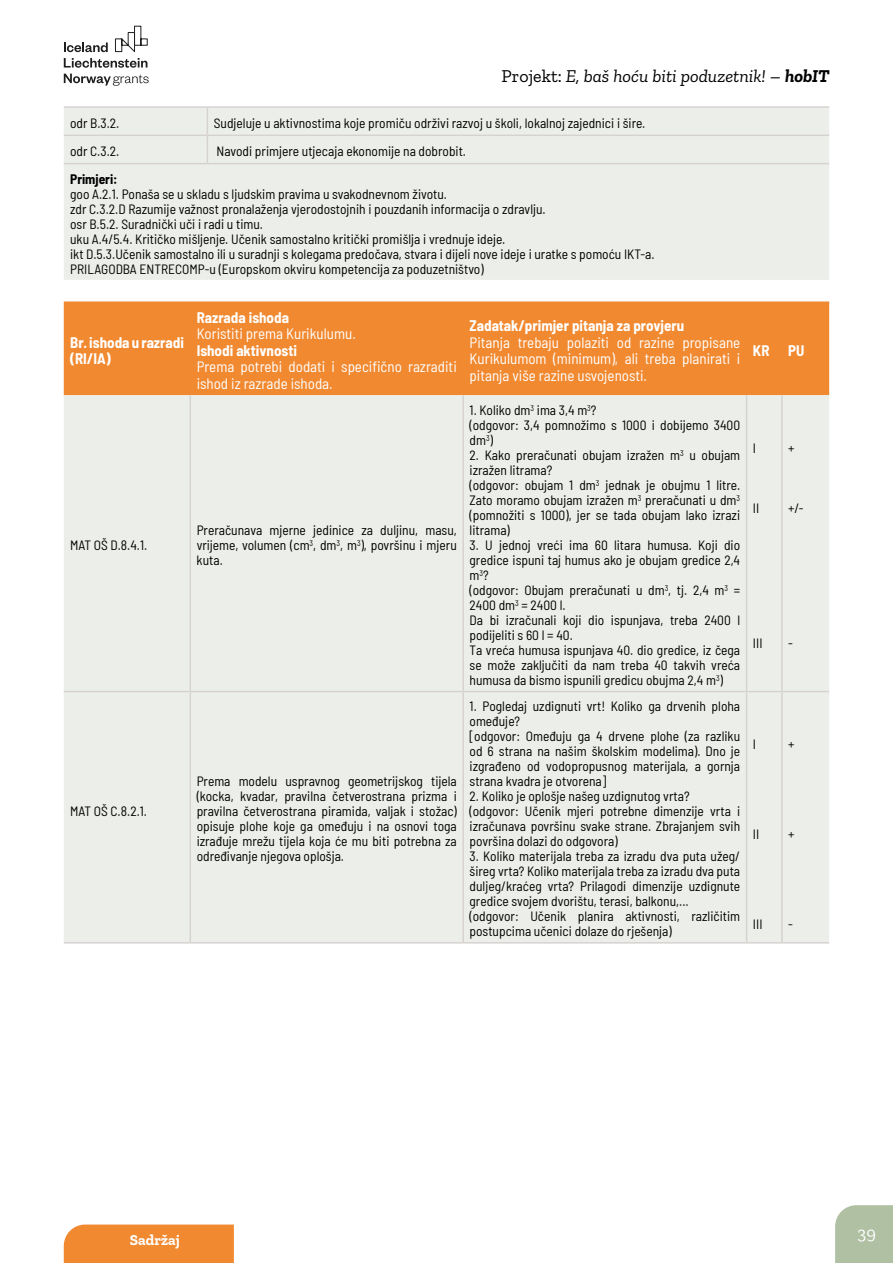
<style>
.page{position:relative;width:893px;height:1263px;background:#fff}
.page>*{position:absolute;margin:0;border:0;box-sizing:border-box;transform-origin:0 0}
.t1{font:italic 18px "Zilla Slab";color:#000}
.t2{font:18px "Zilla Slab";color:#fff}
.t3{font:semi-condensed 15px/16.5px "Barlow";color:#fff}
.t4{font:700 semi-condensed 15px/16.5px "Barlow";color:#fff}
.t5{font:700 15px "Zilla Slab";color:#fff}
.t6{font:semi-condensed 13.5px/15px "Barlow";color:#000}
.t7{font:700 semi-condensed 13.5px "Barlow";color:#000}
.s1{font-style:normal}
.s2{font-weight:700}
</style>
<div class="page">
<svg style="left:64px;top:25px;width:84px;height:43px"></svg>
<svg style="left:64px;top:74px;width:85px;height:12px"></svg>
<div style="left:835px;top:1205px;width:58px;height:58px;background:#b0c0a3"></div>
<div style="left:64px;top:1224px;width:170px;height:39px;background:#f18930"></div>
<div style="left:64px;top:108px;width:765px;height:172px;background:#ecefe9"></div>
<hr style="left:64px;top:106px;width:143px;height:2px;background:#d6d2d2">
<hr style="left:207px;top:106px;width:622px;height:2px;background:#d6d2d2">
<hr style="left:64px;top:135px;width:143px;height:1px;background:#d6d2d2">
<hr style="left:207px;top:135px;width:622px;height:1px;background:#d6d2d2">
<svg style="left:207px;top:108px;width:1px;height:55px"></svg>
<hr style="left:64px;top:163px;width:143px;height:1px;background:#d6d2d2">
<hr style="left:207px;top:163px;width:622px;height:1px;background:#d6d2d2">
<div style="left:64px;top:301px;width:765px;height:94px;background:#f18930"></div>
<div style="left:64px;top:395px;width:765px;height:547px;background:#ecefe9"></div>
<hr style="left:190px;top:395px;width:1px;height:296px;background:#d6d2d2">
<hr style="left:462px;top:395px;width:2px;height:296px;background:#d6d2d2">
<hr style="left:746px;top:395px;width:1px;height:296px;background:#d6d2d2">
<hr style="left:781px;top:395px;width:2px;height:296px;background:#d6d2d2">
<hr style="left:64px;top:691px;width:126px;height:1px;background:#d6d2d2">
<hr style="left:190px;top:691px;width:273px;height:1px;background:#d6d2d2">
<hr style="left:190px;top:692px;width:1px;height:250px;background:#d6d2d2">
<hr style="left:463px;top:691px;width:284px;height:1px;background:#d6d2d2">
<hr style="left:462px;top:692px;width:2px;height:250px;background:#d6d2d2">
<hr style="left:747px;top:691px;width:35px;height:1px;background:#d6d2d2">
<hr style="left:746px;top:692px;width:1px;height:250px;background:#d6d2d2">
<hr style="left:782px;top:691px;width:47px;height:1px;background:#d6d2d2">
<hr style="left:781px;top:692px;width:2px;height:250px;background:#d6d2d2">
<hr style="left:64px;top:942px;width:126px;height:1px;background:#d6d2d2">
<hr style="left:190px;top:942px;width:273px;height:1px;background:#d6d2d2">
<hr style="left:463px;top:942px;width:284px;height:1px;background:#d6d2d2">
<hr style="left:747px;top:942px;width:35px;height:1px;background:#d6d2d2">
<hr style="left:782px;top:942px;width:47px;height:1px;background:#d6d2d2">
<h1 class="t1" style="left:502px;top:66px;width:329px"><span class="s1">Projekt:</span> E, baš hoću biti poduzetnik! <span class="s1">–</span> <span class="s2">hobIT</span></h1>
<p class="t6" style="left:70px;top:115px;width:51px">odr B.3.2.</p>
<p class="t6" style="left:214px;top:115px;width:433px">Sudjeluje u aktivnostima koje promiču održivi razvoj u školi, lokalnoj zajednici i šire.</p>
<p class="t6" style="left:70px;top:143px;width:51px">odr C.3.2.</p>
<p class="t6" style="left:216px;top:143px;width:251px">Navodi primjere utjecaja ekonomije na dobrobit.</p>
<p class="t7" style="left:70px;top:169px;width:49px">Primjeri:</p>
<p class="t6" style="left:70px;top:185px;width:586px">goo A.2.1. Ponaša se u skladu s ljudskim pravima u svakodnevnom životu.<br>zdr C.3.2.D Razumije važnost pronalaženja vjerodostojnih i pouzdanih informacija o zdravlju.<br>osr B.5.2. Suradnički uči i radi u timu.<br>uku A.4/5.4. Kritičko mišljenje. Učenik samostalno kritički promišlja i vrednuje ideje.<br>ikt D.5.3.Učenik samostalno ili u suradnji s kolegama predočava, stvara i dijeli nove ideje i uratke s pomoću IKT-a.<br>PRILAGODBA ENTRECOMP-u (Europskom okviru kompetencija za poduzetništvo)</p>
<p class="t4" style="left:70px;top:333px;width:115px">Br. ishoda u razradi (RI/IA)</p>
<p class="t6" style="left:70px;top:537px;width:79px">MAT OŠ D.8.4.1.</p>
<p class="t6" style="left:70px;top:803px;width:78px">MAT OŠ C.8.2.1.</p>
<p class="t4" style="left:197px;top:308px;width:94px">Razrada ishoda</p>
<p class="t3" style="left:197px;top:325px;width:161px">Koristiti prema Kurikulumu.</p>
<p class="t4" style="left:197px;top:341px;width:102px">Ishodi aktivnosti</p>
<p class="t3" style="left:197px;top:358px;width:262px">Prema potrebi dodati i specifično razraditi ishod iz razrade ishoda.</p>
<p class="t6" style="left:197px;top:522px;width:262px;text-align:justify">Preračunava mjerne jedinice za duljinu, masu, vrijeme, volumen (cm<sup>3</sup>, dm<sup>3</sup>, m<sup>3</sup>), površinu i mjeru kuta.</p>
<p class="t6" style="left:197px;top:773px;width:262px;text-align:justify">Prema modelu uspravnog geometrijskog tijela (kocka, kvadar, pravilna četverostrana prizma i pravilna četverostrana piramida, valjak i stožac) opisuje plohe koje ga omeđuju i na osnovi toga izrađuje mrežu tijela koja će mu biti potrebna za određivanje njegova oplošja.</p>
<p class="t4" style="left:470px;top:316px;width:216px">Zadatak/primjer pitanja za provjeru</p>
<p class="t3" style="left:470px;top:333px;width:272px;text-align:justify">Pitanja trebaju polaziti od razine propisane Kurikulumom (minimum), ali treba planirati i pitanja više razine usvojenosti.</p>
<p class="t4" style="left:753px;top:341px;width:18px">KR</p>
<p class="t4" style="left:788px;top:341px;width:18px">PU</p>
<p class="t6" style="left:470px;top:402px;width:272px">1. Koliko dm<sup>3</sup> ima 3,4 m<sup>3</sup>?<br>(odgovor: 3,4 pomnožimo s 1000 i dobijemo 3400 dm<sup>3</sup>)</p>
<p class="t6" style="left:470px;top:447px;width:272px">2. Kako preračunati obujam izražen m<sup>3</sup> u obujam izražen litrama?<br>(odgovor: obujam 1 dm<sup>3</sup> jednak je obujmu 1 litre.<br>Zato moramo obujam izražen m<sup>3</sup> preračunati u dm<sup>3 </sup>(pomnožiti s 1000), jer se tada obujam lako izrazi litrama)</p>
<p class="t6" style="left:470px;top:537px;width:272px">3. U jednoj vreći ima 60 litara humusa. Koji dio gredice ispuni taj humus ako je obujam gredice 2,4 m<sup>3</sup>?<br>(odgovor: Obujam preračunati u dm<sup>3</sup>, tj. 2,4 m<sup>3</sup> = 2400 dm<sup>3</sup> = 2400 l.<br>Da bi izračunali koji dio ispunjava, treba 2400 l podijeliti s 60 l = 40.<br>Ta vreća humusa ispunjava 40. dio gredice, iz čega se može zaključiti da nam treba 40 takvih vreća humusa da bismo ispunili gredicu obujma 2,4 m<sup>3</sup>)</p>
<p class="t6" style="left:470px;top:698px;width:272px">1. Pogledaj uzdignuti vrt! Koliko ga drvenih ploha omeđuje?<br>[odgovor: Omeđuju ga 4 drvene plohe (za razliku od 6 strana na našim školskim modelima). Dno je izgrađeno od vodopropusnog materijala, a gornja strana kvadra je otvorena]</p>
<p class="t6" style="left:470px;top:788px;width:272px">2. Koliko je oplošje našeg uzdignutog vrta? (odgovor: Učenik mjeri potrebne dimenzije vrta i izračunava površinu svake strane. Zbrajanjem svih površina dolazi do odgovora)</p>
<p class="t6" style="left:470px;top:848px;width:272px">3. Koliko materijala treba za izradu dva puta užeg/ šireg vrta? Koliko materijala treba za izradu dva puta duljeg/kraćeg vrta? Prilagodi dimenzije uzdignute gredice svojem dvorištu, terasi, balkonu,... (odgovor: Učenik planira aktivnosti, različitim postupcima učenici dolaze do rješenja)</p>
<p class="t6" style="left:753px;top:439px;width:5px">I</p>
<p class="t6" style="left:753px;top:499px;width:8px">II</p>
<p class="t6" style="left:753px;top:634px;width:11px">III</p>
<p class="t6" style="left:753px;top:735px;width:5px">I</p>
<p class="t6" style="left:753px;top:825px;width:8px">II</p>
<p class="t6" style="left:753px;top:915px;width:11px">III</p>
<p class="t6" style="left:788px;top:439px;width:8px">+</p>
<p class="t6" style="left:788px;top:499px;width:17px">+/-</p>
<p class="t6" style="left:788px;top:634px;width:6px">-</p>
<p class="t6" style="left:788px;top:735px;width:8px">+</p>
<p class="t6" style="left:788px;top:825px;width:8px">+</p>
<p class="t6" style="left:788px;top:915px;width:6px">-</p>
<p class="t5" style="left:130px;top:1231px;width:51px">Sadržaj</p>
<h1 class="t2" style="left:858px;top:1223px;width:20px">39</h1>
</div>
